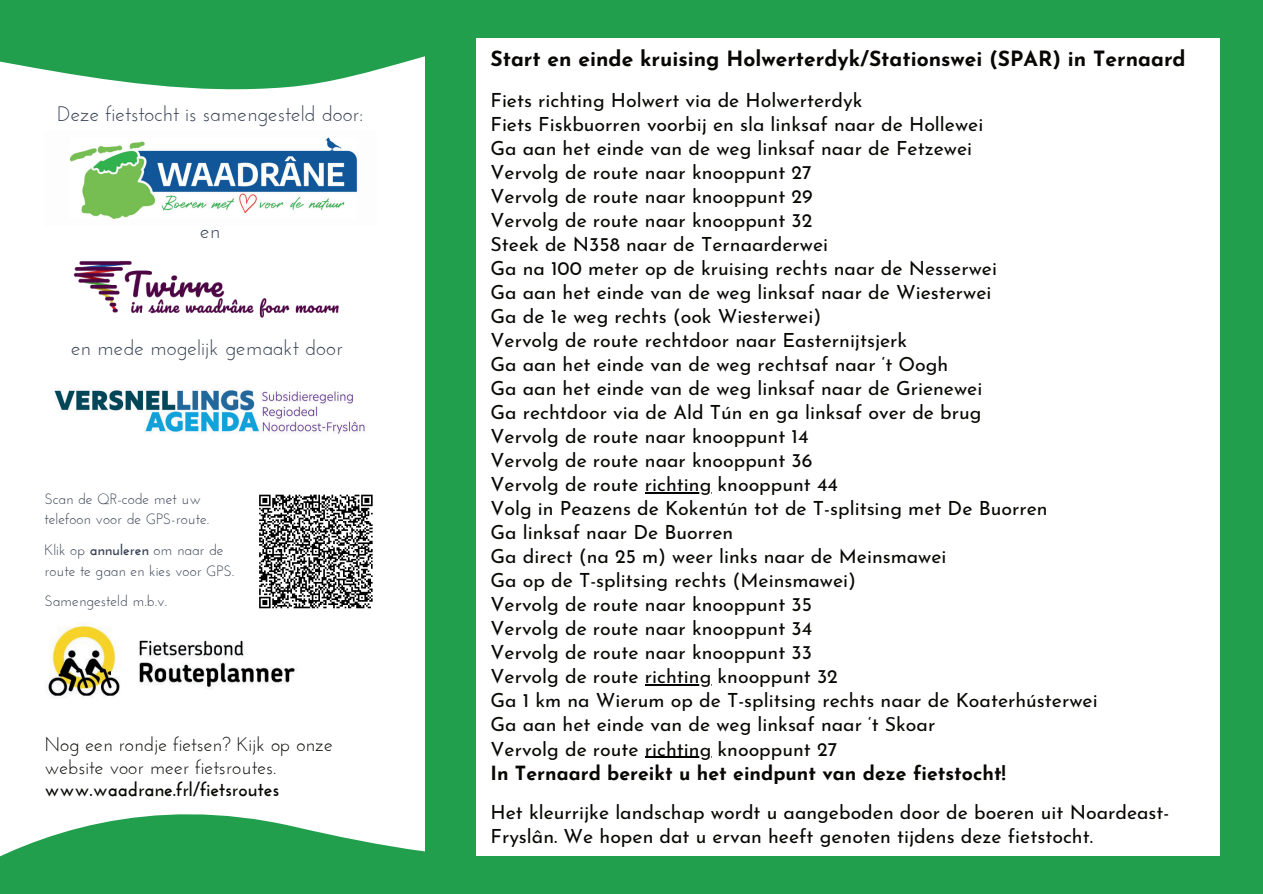
<style>
.page{position:relative;width:1263px;height:894px;background:#fff}
.page>*{position:absolute;margin:0;border:0;box-sizing:border-box;transform-origin:0 0}
.t1{font:700 21px "Josefin Sans";color:#080704}
.t2{font:21px "Josefin Sans";color:#374152}
.t3{font:19.5px/24px "Josefin Sans";color:#080704}
.t4{font:700 19.5px "Josefin Sans";color:#080704}
.t5{font:19.5px/22.5px "Josefin Sans";color:#080704}
.t6{font:15px/20.5px "Josefin Sans";color:#374152}
.s1{font-weight:700}
</style>
<div class="page">
<div style="left:425px;top:0;width:838px;height:893px;background:#219f4d"></div>
<svg style="left:0;top:804px;width:1220px;height:89px;fill:#219f4d"></svg>
<div style="left:0;top:0;width:1138px;height:89px;background:#219f4d"></div>
<div style="left:476px;top:39px;width:743px;height:815px;background:#fff"></div>
<hr style="left:645px;top:492px;width:66px;height:1px;background:#000">
<hr style="left:645px;top:684px;width:66px;height:1px;background:#000">
<hr style="left:645px;top:756px;width:66px;height:1px;background:#000">
<img style="left:48px;top:625px;width:247px;height:73px">
<img style="left:73px;top:260px;width:266px;height:58px">
<img style="left:54px;top:389px;width:311px;height:45px">
<img style="left:69px;top:137px;width:289px;height:83px">
<svg style="left:259px;top:494px;width:114px;height:115px"></svg>
<p class="t2" style="left:57px;top:101px;width:308px">Deze fietstocht is samengesteld door:</p>
<p class="t2" style="left:200px;top:218px;width:21px">en</p>
<p class="t2" style="left:71px;top:335px;width:273px">en mede mogelijk gemaakt door</p>
<p class="t6" style="left:44px;top:488px;width:166px">Scan de QR-code met uw telefoon voor de GPS-route.</p>
<p class="t6" style="left:44px;top:539px;width:191px">Klik op <span class="s1">annuleren</span> om naar de route te gaan en kies voor GPS.</p>
<p class="t6" style="left:44px;top:590px;width:124px">Samengesteld m.b.v.</p>
<p class="t5" style="left:44px;top:732px;width:290px">Nog een rondje fietsen? Kijk op onze website voor meer fietsroutes.</p>
<p class="t4" style="left:44px;top:777px;width:237px">www.waadrane.frl/fietsroutes</p>
<p class="t1" style="left:490px;top:40px;width:697px">Start en einde kruising Holwerterdyk/Stationswei (SPAR) in Ternaard</p>
<p class="t3" style="left:490px;top:86px;width:609px">Fiets richting Holwert via de Holwerterdyk<br>Fiets Fiskbuorren voorbij en sla linksaf naar de Hollewei<br>Ga aan het einde van de weg linksaf naar de Fetzewei<br>Vervolg de route naar knooppunt 27<br>Vervolg de route naar knooppunt 29<br>Vervolg de route naar knooppunt 32<br>Steek de N358 naar de Ternaarderwei<br>Ga na 100 meter op de kruising rechts naar de Nesserwei<br>Ga aan het einde van de weg linksaf naar de Wiesterwei<br>Ga de 1e weg rechts (ook Wiesterwei)<br>Vervolg de route rechtdoor naar Easternijtsjerk<br>Ga aan het einde van de weg rechtsaf naar ‘t Oogh<br>Ga aan het einde van de weg linksaf naar de Grienewei<br>Ga rechtdoor via de Ald Tún en ga linksaf over de brug<br>Vervolg de route naar knooppunt 14<br>Vervolg de route naar knooppunt 36<br>Vervolg de route richting knooppunt 44<br>Volg in Peazens de Kokentún tot de T-splitsing met De Buorren<br>Ga linksaf naar De Buorren<br>Ga direct (na 25 m) weer links naar de Meinsmawei<br>Ga op de T-splitsing rechts (Meinsmawei)<br>Vervolg de route naar knooppunt 35<br>Vervolg de route naar knooppunt 34<br>Vervolg de route naar knooppunt 33<br>Vervolg de route richting knooppunt 32<br>Ga 1 km na Wierum op de T-splitsing rechts naar de Koaterhústerwei Ga aan het einde van de weg linksaf naar ‘t Skoar<br>Vervolg de route richting knooppunt 27</p>
<p class="t4" style="left:490px;top:755px;width:517px">In Ternaard bereikt u het eindpunt van deze fietstocht!</p>
<p class="t3" style="left:490px;top:797px;width:680px">Het kleurrijke landschap wordt u aangeboden door de boeren uit Noardeast-<br>Fryslân. We hopen dat u ervan heeft genoten tijdens deze fietstocht.</p>
</div>
